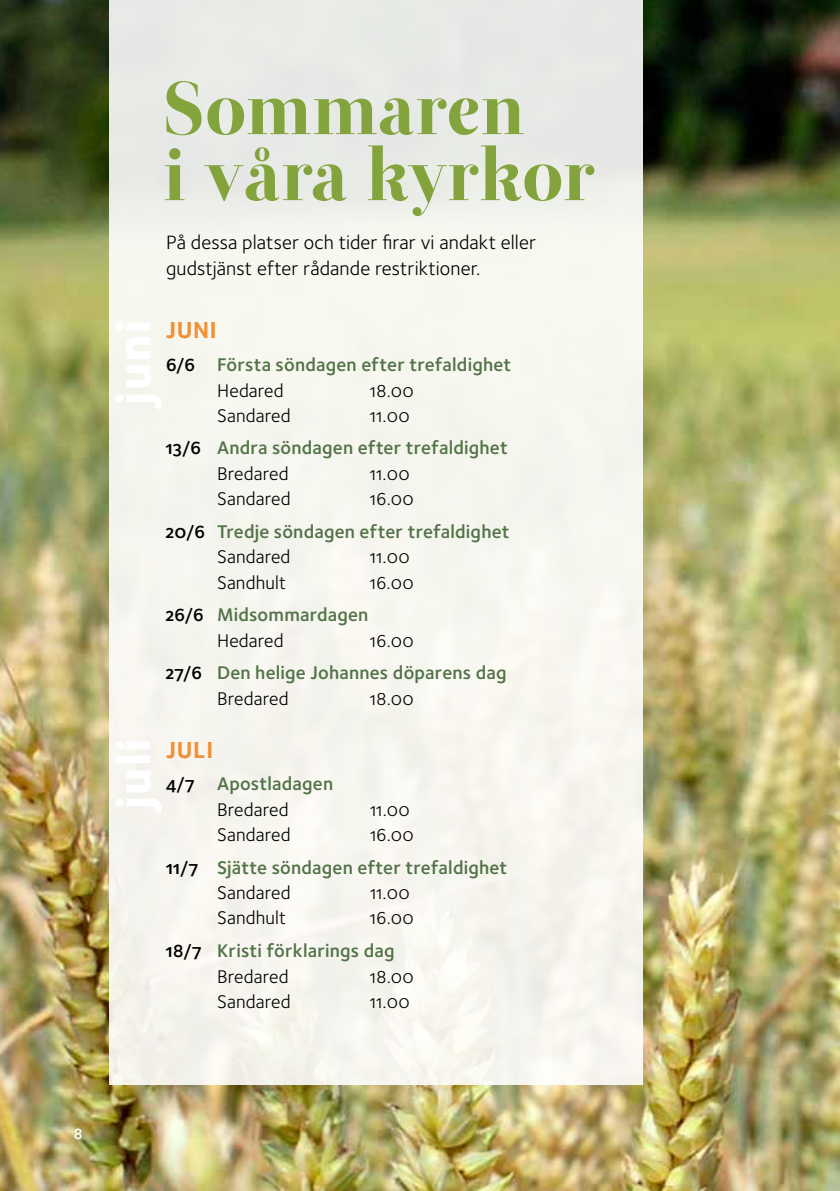
<style>
.page{position:relative;width:840px;height:1191px;background:#fff}
.page>*{position:absolute;margin:0;border:0;box-sizing:border-box;transform-origin:0 0}
.t1{font:74px/66px "Otama ep";color:#83a43c}
.t2{font:48px "Foundry Sterling Extra Bold OSF";color:#fff}
.t3{font:24px "Foundry Sterling Bold OSF";letter-spacing:.03em;color:#f19037}
.t4{font:20px/26px "Foundry Sterling Book OSF";letter-spacing:.005em;color:#000001}
.t5{font:19px "Foundry Sterling Demi OSF";letter-spacing:.01em;color:#527347}
.t6{font:19px "Foundry Sterling Book OSF";letter-spacing:.01em;color:#000001}
.t7{font:16px "Foundry Sterling Demi OSF";color:#fff}
.s1{color:#000001}
</style>
<div class="page">
<img style="left:0;top:0;width:839px;height:1191px">
<div style="left:109px;top:0;width:533px;height:1084px;background:linear-gradient(to right,#f3f3ed,#f4f4ee)"></div>
<h1 class="t1" style="left:163px;top:76px;width:434px">Sommaren<br>i våra kyrkor</h1>
<p class="t4" style="left:166px;top:229px;width:371px">På dessa platser och tider firar vi andakt eller gudstjänst efter rådande restriktioner.</p>
<p class="t3" style="left:166px;top:313px;width:52px">JUNI</p>
<p class="t5" style="left:166px;top:351px;width:347px"><span class="s1">6/6</span> Första söndagen efter trefaldighet</p>
<p class="t6" style="left:217px;top:377px;width:68px">Hedared</p>
<p class="t6" style="left:370px;top:377px;width:45px">18.00</p>
<p class="t6" style="left:217px;top:402px;width:75px">Sandared</p>
<p class="t6" style="left:370px;top:402px;width:41px">11.00</p>
<p class="t5" style="left:166px;top:434px;width:343px"><span class="s1">13/6</span> Andra söndagen efter trefaldighet</p>
<p class="t6" style="left:217px;top:460px;width:73px">Bredared</p>
<p class="t6" style="left:370px;top:460px;width:41px">11.00</p>
<p class="t6" style="left:217px;top:485px;width:75px">Sandared</p>
<p class="t6" style="left:370px;top:485px;width:45px">16.00</p>
<p class="t5" style="left:166px;top:518px;width:345px"><span class="s1">20/6</span> Tredje söndagen efter trefaldighet</p>
<p class="t6" style="left:217px;top:543px;width:75px">Sandared</p>
<p class="t6" style="left:370px;top:543px;width:41px">11.00</p>
<p class="t6" style="left:217px;top:569px;width:70px">Sandhult</p>
<p class="t6" style="left:370px;top:569px;width:45px">16.00</p>
<p class="t5" style="left:166px;top:601px;width:204px"><span class="s1">26/6</span> Midsommardagen</p>
<p class="t6" style="left:217px;top:627px;width:68px">Hedared</p>
<p class="t6" style="left:370px;top:627px;width:45px">16.00</p>
<p class="t5" style="left:166px;top:659px;width:342px"><span class="s1">27/6</span> Den helige Johannes döparens dag</p>
<p class="t6" style="left:217px;top:685px;width:73px">Bredared</p>
<p class="t6" style="left:370px;top:685px;width:45px">18.00</p>
<p class="t3" style="left:166px;top:732px;width:49px">JULI</p>
<p class="t5" style="left:166px;top:770px;width:169px"><span class="s1">4/7</span> Apostladagen</p>
<p class="t6" style="left:217px;top:796px;width:73px">Bredared</p>
<p class="t6" style="left:370px;top:796px;width:41px">11.00</p>
<p class="t6" style="left:217px;top:821px;width:75px">Sandared</p>
<p class="t6" style="left:370px;top:821px;width:45px">16.00</p>
<p class="t5" style="left:166px;top:853px;width:343px"><span class="s1">11/7</span> Sjätte söndagen efter trefaldighet</p>
<p class="t6" style="left:217px;top:879px;width:75px">Sandared</p>
<p class="t6" style="left:370px;top:879px;width:41px">11.00</p>
<p class="t6" style="left:217px;top:904px;width:70px">Sandhult</p>
<p class="t6" style="left:370px;top:904px;width:45px">16.00</p>
<p class="t5" style="left:166px;top:937px;width:230px"><span class="s1">18/7</span> Kristi förklarings dag</p>
<p class="t6" style="left:217px;top:962px;width:73px">Bredared</p>
<p class="t6" style="left:370px;top:962px;width:45px">18.00</p>
<p class="t6" style="left:217px;top:988px;width:75px">Sandared</p>
<p class="t6" style="left:370px;top:988px;width:41px">11.00</p>
<h2 class="t2" style="left:100px;top:809px;width:72px;rotate:-90deg">juli</h2>
<p class="t7" style="left:74px;top:1122px;width:10px">8</p>
</div>
